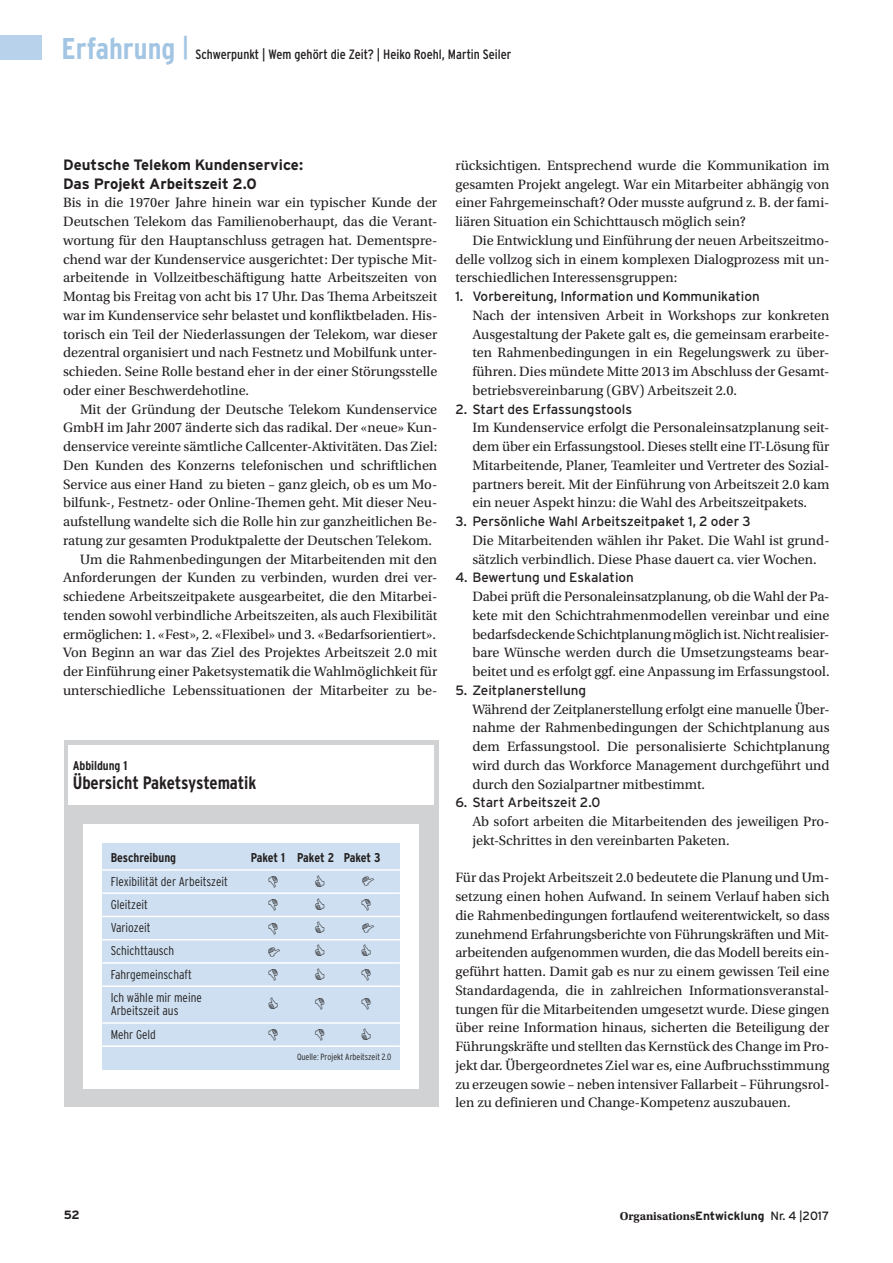
<style>
.page{position:relative;width:893px;height:1263px;background:#fff}
.page>*{position:absolute;margin:0;border:0;box-sizing:border-box;transform-origin:0 0}
.t1{font:700 condensed 18px "Interstate";letter-spacing:-.005em;color:#231f20}
.t2{font:700 15px/18.8px "Interstate";color:#231f20}
.t3{font:14.25px/18.8px "Utopia Std";color:#231f20;text-align:justify}
.t4{font:13.5px "Interstate";color:#231f20}
.t5{font:condensed 13.5px "Interstate";color:#231f20}
.t6{font:300 condensed 12.75px/23.2px "Interstate";color:#231f20}
.t7{font:700 condensed 12.75px "Interstate";letter-spacing:-.005em;color:#231f20}
.t8{font:700 12px "Utopia Std";color:#231f20}
.t9{font:700 12px "Interstate";color:#231f20}
.t10{font:300 condensed 9px "Interstate";color:#231f20}
.s1{font-weight:700;font-size:30px;color:#a1c5e3}
.s2{font-family:"Interstate"}
.s3{font-family:"Interstate";font-weight:400}
</style>
<div class="page">
<div style="left:0;top:36px;width:41px;height:24px;background:#b7d2ea"></div>
<div style="left:64px;top:740px;width:374px;height:367px;background:#d1d2d4"></div>
<div style="left:83px;top:825px;width:336px;height:264px;background:#fff"></div>
<div style="left:102px;top:843px;width:298px;height:226px;background:#cddff0"></div>
<hr style="left:102px;top:869px;width:298px;height:2px;background:#fff">
<hr style="left:102px;top:892px;width:298px;height:2px;background:#fff">
<hr style="left:102px;top:916px;width:298px;height:1px;background:#fff">
<hr style="left:102px;top:939px;width:298px;height:1px;background:#fff">
<hr style="left:102px;top:962px;width:298px;height:2px;background:#fff">
<hr style="left:102px;top:985px;width:298px;height:2px;background:#fff">
<hr style="left:102px;top:1022px;width:298px;height:2px;background:#fff">
<hr style="left:102px;top:1045px;width:298px;height:2px;background:#fff">
<div style="left:68px;top:745px;width:366px;height:59px;background:#fff"></div>
<p class="t5" style="left:62px;top:47px;width:451px"><span class="s1">Erfahrung</span> <sup>|</sup> Schwerpunkt | Wem gehört die Zeit? | Heiko Roehl, Martin Seiler</p>
<p class="t2" style="left:63px;top:155px;width:241px">Deutsche Telekom Kundenservice:<br>Das Projekt Arbeitszeit 2.0</p>
<p class="t3" style="left:63px;top:194px;width:376px">Bis in die 1970er Jahre hinein war ein typischer Kunde der Deutschen Telekom das Familienoberhaupt, das die Verant&shy;wortung für den Hauptanschluss getragen hat. Dementspre&shy;chend war der Kundenservice ausgerichtet: Der typische Mit&shy;arbeitende in Vollzeitbeschäftigung hatte Arbeitszeiten von Montag bis Freitag von acht bis 17 Uhr. Das Thema Arbeitszeit war im Kundenservice sehr belastet und konfliktbeladen. His&shy;torisch ein Teil der Niederlassungen der Telekom, war dieser dezentral organisiert und nach Festnetz und Mobilfunk unter&shy;schieden. Seine Rolle bestand eher in der einer Störungsstelle oder einer Beschwerdehotline.</p>
<p class="t3" style="left:80px;top:400px;width:359px">Mit der Gründung der Deutsche Telekom Kundenservice</p>
<p class="t3" style="left:63px;top:419px;width:376px">GmbH im Jahr 2007 änderte sich das radikal. Der «neue» Kun-</p>
<p class="t3" style="left:63px;top:437px;width:376px">denservice vereinte sämtliche Callcenter-Aktivitäten. Das Ziel:</p>
<p class="t3" style="left:63px;top:456px;width:376px">Den Kunden des Konzerns telefonischen und schriftlichen</p>
<p class="t3" style="left:63px;top:475px;width:376px">Service aus einer Hand zu bieten – ganz gleich, ob es um Mo-</p>
<p class="t3" style="left:63px;top:494px;width:376px">bilfunk-, Festnetz- oder Online-Themen geht. Mit dieser Neu-</p>
<p class="t3" style="left:63px;top:512px;width:376px">aufstellung wandelte sich die Rolle hin zur ganzheitlichen Be-</p>
<p class="t3" style="left:63px;top:531px;width:370px">ratung zur gesamten Produktpalette der Deutschen Telekom.</p>
<p class="t3" style="left:80px;top:550px;width:359px">Um die Rahmenbedingungen der Mitarbeitenden mit den</p>
<p class="t3" style="left:63px;top:569px;width:376px">Anforderungen der Kunden zu verbinden, wurden drei ver-</p>
<p class="t3" style="left:63px;top:587px;width:376px">schiedene Arbeitszeitpakete ausgearbeitet, die den Mitarbei-</p>
<p class="t3" style="left:63px;top:606px;width:376px">tenden sowohl verbindliche Arbeitszeiten, als auch Flexibilität</p>
<p class="t3" style="left:63px;top:625px;width:374px">ermöglichen: 1. «Fest», 2. «Flexibel» und 3. «Bedarfsorientiert».</p>
<p class="t3" style="left:63px;top:644px;width:376px">Von Beginn an war das Ziel des Projektes Arbeitszeit 2.0 mit</p>
<p class="t3" style="left:63px;top:662px;width:376px">der Einführung einer Paketsystematik die Wahlmöglichkeit für</p>
<p class="t3" style="left:63px;top:681px;width:376px">unterschiedliche Lebenssituationen der Mitarbeiter zu be-</p>
<p class="t7" style="left:73px;top:759px;width:56px">Abbildung 1</p>
<p class="t1" style="left:73px;top:773px;width:185px">Übersicht Paketsystematik</p>
<p class="t7" style="left:111px;top:851px;width:67px">Beschreibung</p>
<p class="t7" style="left:251px;top:851px;width:131px">Paket 1 Paket 2 Paket 3</p>
<p class="t6" style="left:111px;top:869px;width:119px">Flexibilität der Arbeitszeit<br>Gleitzeit<br>Variozeit<br>Schichttausch<br>Fahrgemeinschaft<br>Ich wähle mir meine</p>
<p class="t6" style="left:111px;top:999px;width:69px">Arbeitszeit aus<br>Mehr Geld</p>
<p class="t10" style="left:297px;top:1052px;width:96px">Quelle: Projekt Arbeitszeit 2.0</p>
<p class="t3" style="left:455px;top:156px;width:376px">rücksichtigen. Entsprechend wurde die Kommunikation im gesamten Projekt angelegt. War ein Mitarbeiter abhängig von einer Fahrgemeinschaft? Oder musste aufgrund z. B. der fami&shy;liären Situation ein Schichttausch möglich sein?</p>
<p class="t3" style="left:455px;top:231px;width:376px;text-indent:17px">Die Entwicklung und Einführung der neuen Arbeitszeitmo&shy;delle vollzog sich in einem komplexen Dialogprozess mit un&shy;terschiedlichen Interessensgruppen:</p>
<p class="t4" style="left:455px;top:289px;width:306px">1. Vorbereitung, Information und Kommunikation</p>
<p class="t3" style="left:472px;top:306px;width:359px">Nach der intensiven Arbeit in Workshops zur konkreten Ausgestaltung der Pakete galt es, die gemeinsam erarbeite&shy;ten Rahmenbedingungen in ein Regelungswerk zu über&shy;führen. Dies mündete Mitte 2013 im Abschluss der Gesamt&shy;betriebsvereinbarung (GBV) Arbeitszeit 2.0.</p>
<p class="t4" style="left:455px;top:401px;width:178px">2. Start des Erfassungstools</p>
<p class="t3" style="left:472px;top:419px;width:359px">Im Kundenservice erfolgt die Personaleinsatzplanung seit&shy;dem über ein Erfassungstool. Dieses stellt eine IT-Lösung für Mitarbeitende, Planer, Teamleiter und Vertreter des Sozial&shy;partners bereit. Mit der Einführung von Arbeitszeit 2.0 kam ein neuer Aspekt hinzu: die Wahl des Arbeitszeitpakets.</p>
<p class="t4" style="left:455px;top:514px;width:297px">3. Persönliche Wahl Arbeitszeitpaket 1, 2 oder 3</p>
<p class="t3" style="left:472px;top:531px;width:359px">Die Mitarbeitenden wählen ihr Paket. Die Wahl ist grund&shy;sätzlich verbindlich. Diese Phase dauert ca. vier Wochen.</p>
<p class="t4" style="left:455px;top:570px;width:180px">4. Bewertung und Eskalation</p>
<p class="t3" style="left:472px;top:587px;width:359px">Dabei prüft die Personaleinsatzplanung, ob die Wahl der Pa&shy;kete mit den Schichtrahmenmodellen vereinbar und eine bedarfsdeckende Schichtplanung möglich ist. Nicht realisier&shy;bare Wünsche werden durch die Umsetzungsteams bear&shy;beitet und es erfolgt ggf. eine Anpassung im Erfassungstool.</p>
<p class="t4" style="left:455px;top:682px;width:132px">5. Zeitplanerstellung</p>
<p class="t3" style="left:472px;top:700px;width:359px">Während der Zeitplanerstellung erfolgt eine manuelle Über&shy;nahme der Rahmenbedingungen der Schichtplanung aus dem Erfassungstool. Die personalisierte Schichtplanung wird durch das Workforce Management durchgeführt und durch den Sozialpartner mitbestimmt.</p>
<p class="t4" style="left:455px;top:795px;width:147px">6. Start Arbeitszeit 2.0</p>
<p class="t3" style="left:472px;top:812px;width:359px">Ab sofort arbeiten die Mitarbeitenden des jeweiligen Pro&shy;jekt-Schrittes in den vereinbarten Paketen.</p>
<p class="t3" style="left:455px;top:869px;width:376px">Für das Projekt Arbeitszeit 2.0 bedeutete die Planung und Um&shy;setzung einen hohen Aufwand. In seinem Verlauf haben sich die Rahmenbedingungen fortlaufend weiterentwickelt, so dass zunehmend Erfahrungsberichte von Führungskräften und Mit&shy;arbeitenden aufgenommen wurden, die das Modell bereits ein&shy;geführt hatten. Damit gab es nur zu einem gewissen Teil eine Standardagenda, die in zahlreichen Informationsveranstal&shy;tungen für die Mitarbeitenden umgesetzt wurde. Diese gingen über reine Information hinaus, sicherten die Beteiligung der Führungskräfte und stellten das Kernstück des Change im Pro&shy;jekt dar. Übergeordnetes Ziel war es, eine Aufbruchsstimmung zu erzeugen sowie – neben intensiver Fallarbeit – Führungsrol&shy;len zu definieren und Change-Kompetenz auszubauen.</p>
<p class="t9" style="left:64px;top:1208px;width:17px">52</p>
<p class="t8" style="left:620px;top:1209px;width:211px">Organisations<span class="s2">Entwicklung</span> <span class="s3">Nr. 4 |2017</span></p>
</div>
